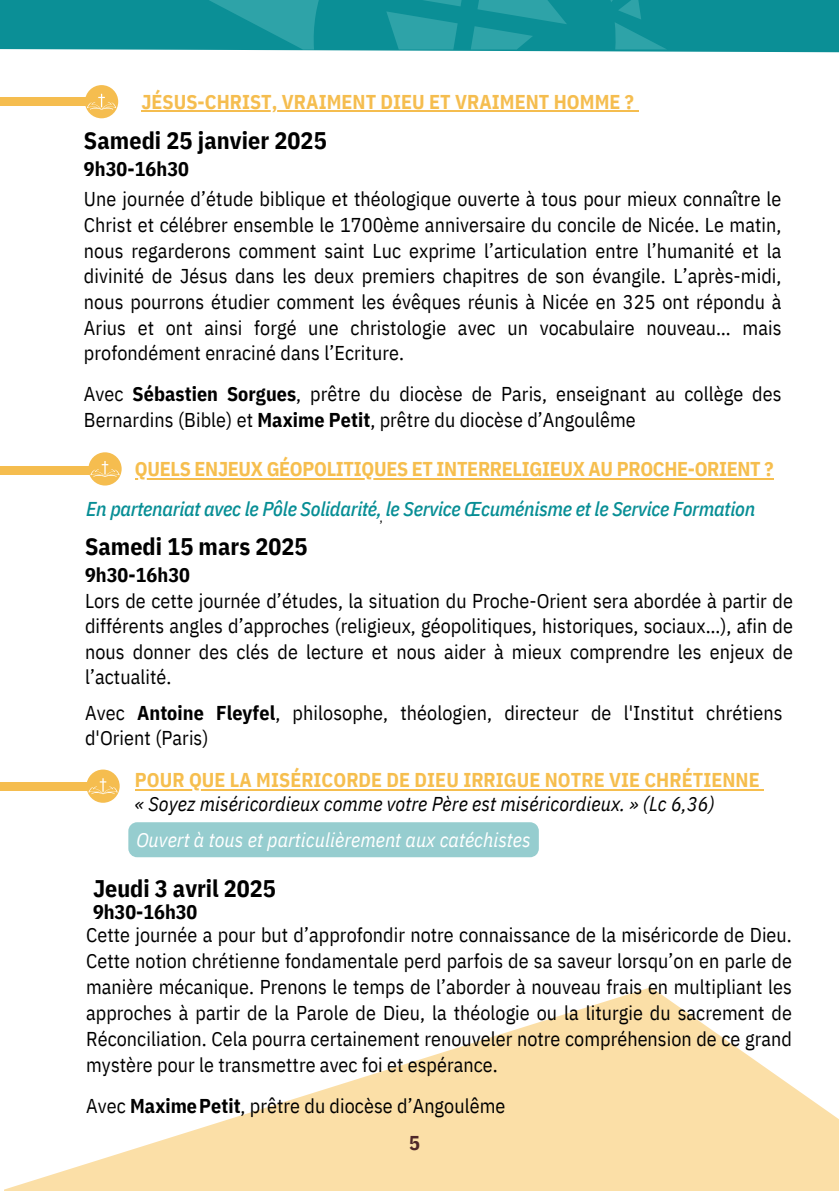
<style>
.page{position:relative;width:839px;height:1191px;background:#fff}
.page>*{position:absolute;margin:0;border:0;box-sizing:border-box;transform-origin:0 0}
.t1{font:700 24px "IBM Plex Sans Cond";letter-spacing:.005em;color:#000}
.t2{font:20px/25.6px "IBM Plex Sans Cond";letter-spacing:.005em;color:#000;text-align:justify}
.t3{font:italic 500 20px "IBM Plex Sans Cond";letter-spacing:-.015em;color:#078e95}
.t4{font:italic 20px "IBM Plex Sans Cond";letter-spacing:.005em;color:#000}
.t5{font:700 20px "IBM Plex Sans Cond";letter-spacing:-.015em;color:#f6be4e}
.t6{font:700 20px "IBM Plex Sans Cond";letter-spacing:.005em;color:#f6be4e}
.t7{font:italic 20px "IBM Plex Sans Cond";letter-spacing:.005em;color:#fff}
.t8{font:700 20px "IBM Plex Sans Cond";letter-spacing:.005em;color:#f5bd4f}
.t9{font:700 20px "IBM Plex Sans Cond";letter-spacing:.005em;color:#000}
.t10{font:700 20px "IBM Plex Sans Cond";color:#4e2729}
.t11{font:13.8px "Gotham";color:#000}
.s1{font-weight:700}
</style>
<div class="page">
<div style="left:0;top:0;width:838px;height:52px;background:#0b8f96"></div>
<svg style="left:610px;top:0;width:57px;height:49px;background:#16959b"></svg>
<svg style="left:470px;top:0;width:97px;height:50px;background:#1b989e"></svg>
<svg style="left:206px;top:0;width:113px;height:50px;background:#1d999f"></svg>
<svg style="left:386px;top:0;width:76px;height:50px;background:#1e9aa0"></svg>
<svg style="left:4px;top:987px;width:834px;height:204px;fill:#fbdfa7"></svg>
<hr style="left:141px;top:111px;width:493px;height:1px;background:#f5bd4f">
<hr style="left:135px;top:478px;width:638px;height:1px;background:#f6be4e">
<div style="left:0;top:98px;width:90px;height:8px;background:#f5bd4f"></div>
<div style="left:85px;top:85px;width:33px;height:33px;background:#f5bd4f;border-radius:50%"></div>
<svg style="left:87px;top:94px;width:29px;height:16px"></svg>
<div style="left:0;top:467px;width:94px;height:8px;background:#f5bd4f"></div>
<div style="left:88px;top:452px;width:34px;height:34px;background:#f5bd4f;border-radius:50%"></div>
<svg style="left:90px;top:461px;width:30px;height:16px"></svg>
<hr style="left:135px;top:789px;width:624px;height:1px;background:#f6be4e">
<div style="left:128px;top:822px;width:411px;height:35px;background:#96cdcf"></div>
<div style="left:0;top:782px;width:92px;height:8px;background:#f5bd4f"></div>
<div style="left:86px;top:770px;width:34px;height:33px;background:#f5bd4f;border-radius:50%"></div>
<svg style="left:88px;top:778px;width:30px;height:16px"></svg>
<p class="t8" style="left:141px;top:89px;width:494px">JÉSUS-CHRIST, VRAIMENT DIEU ET VRAIMENT HOMME ?</p>
<p class="t1" style="left:84px;top:124px;width:244px">Samedi 25 janvier 2025</p>
<p class="t9" style="left:84px;top:155px;width:107px">9h30-16h30</p>
<p class="t2" style="left:84px;top:186px;width:699px">Une journée d’étude biblique et théologique ouverte à tous pour mieux connaître le Christ et célébrer ensemble le 1700ème anniversaire du concile de Nicée. Le matin, nous regarderons comment saint Luc exprime l’articulation entre l’humanité et la divinité de Jésus dans les deux premiers chapitres de son évangile. L’après-midi, nous pourrons étudier comment les évêques réunis à Nicée en 325 ont répondu à Arius et ont ainsi forgé une christologie avec un vocabulaire nouveau… mais profondément enraciné dans l’Ecriture.</p>
<p class="t2" style="left:84px;top:381px;width:699px">Avec <span class="s1">Sébastien Sorgues</span>, prêtre du diocèse de Paris, enseignant au collège des<br>Bernardins (Bible) et <span class="s1">Maxime Petit</span>, prêtre du diocèse d’Angoulême</p>
<p class="t5" style="left:135px;top:456px;width:640px">QUELS ENJEUX GÉOPOLITIQUES ET INTERRELIGIEUX AU PROCHE-ORIENT ?</p>
<p class="t3" style="left:86px;top:496px;width:670px">En partenariat avec le Pôle Solidarité, le Service Œcuménisme et le Service Formation</p>
<h1 class="t11" style="left:379px;top:509px;width:5px">,</h1>
<p class="t1" style="left:85px;top:531px;width:224px">Samedi 15 mars 2025</p>
<p class="t9" style="left:85px;top:562px;width:106px">9h30-16h30</p>
<p class="t2" style="left:85px;top:587px;width:709px">Lors de cette journée d’études, la situation du Proche-Orient sera abordée à partir de différents angles d’approches (religieux, géopolitiques, historiques, sociaux…), afin de nous donner des clés de lecture et nous aider à mieux comprendre les enjeux de l’actualité.</p>
<p class="t2" style="left:85px;top:699px;width:699px">Avec <span class="s1">Antoine Fleyfel</span>, philosophe, théologien, directeur de l'Institut chrétiens d'Orient (Paris)</p>
<p class="t6" style="left:135px;top:767px;width:626px">POUR QUE LA MISÉRICORDE DE DIEU IRRIGUE NOTRE VIE CHRÉTIENNE</p>
<p class="t4" style="left:135px;top:791px;width:581px">« Soyez miséricordieux comme votre Père est miséricordieux. » (Lc 6,36)</p>
<p class="t7" style="left:136px;top:827px;width:396px">Ouvert à tous et particulièrement aux catéchistes</p>
<p class="t1" style="left:93px;top:873px;width:184px">Jeudi 3 avril 2025</p>
<p class="t9" style="left:93px;top:899px;width:106px">9h30-16h30</p>
<p class="t2" style="left:86px;top:921px;width:707px">Cette journée a pour but d’approfondir notre connaissance de la miséricorde de Dieu.<br>Cette notion chrétienne fondamentale perd parfois de sa saveur lorsqu’on en parle de manière mécanique. Prenons le temps de l’aborder à nouveau frais en multipliant les approches à partir de la Parole de Dieu, la théologie ou la liturgie du sacrement de Réconciliation. Cela pourra certainement renouveler notre compréhension de ce grand mystère pour le transmettre avec foi et espérance.</p>
<p class="t2" style="left:86px;top:1092px;width:420px">Avec <span class="s1">MaximePetit</span>, prêtre du diocèse d’Angoulême</p>
<h3 class="t10" style="left:409px;top:1130px;width:12px">5</h3>
</div>
